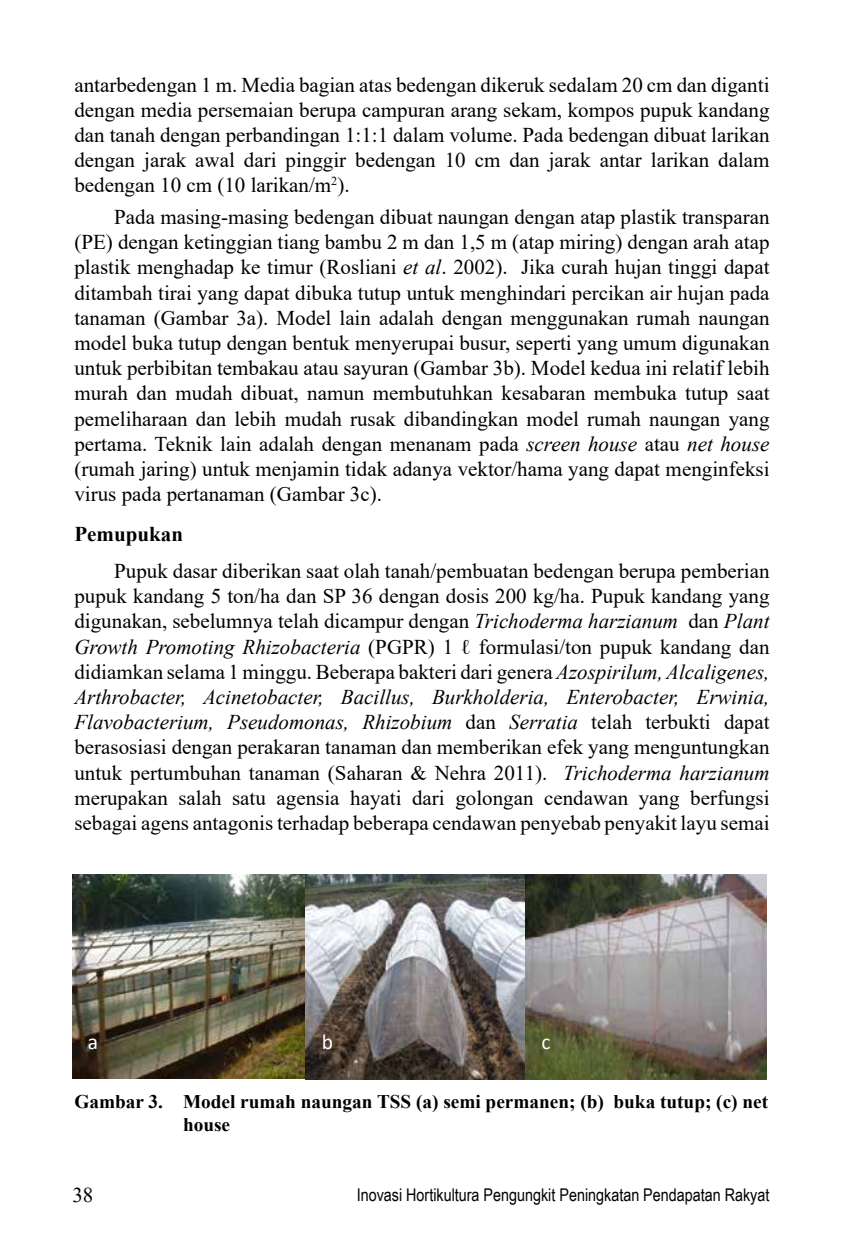
<style>
.page{position:relative;width:844px;height:1241px;background:#fff}
.page>*{position:absolute;margin:0;border:0;box-sizing:border-box;transform-origin:0 0}
.t1{font:21.53px "Calibri";color:#fff}
.t2{font:21px/25.2px "Times New Roman";color:#000;text-align:justify}
.t3{font:700 21px "Times New Roman";color:#000}
.t4{font:700 19.25px/23.1px "Times New Roman";color:#000}
.t5{font:17.5px "Arial Narrow";color:#000}
.s1{font-style:italic}
</style>
<div class="page">
<img style="left:73px;top:874px;width:693px;height:205px">
<p class="t2" style="left:74px;top:71px;width:696px">antarbedengan 1 m. Media bagian atas bedengan dikeruk sedalam 20 cm dan diganti dengan media persemaian berupa campuran arang sekam, kompos pupuk kandang dan tanah dengan perbandingan 1:1:1 dalam volume. Pada bedengan dibuat larikan dengan jarak awal dari pinggir bedengan 10 cm dan jarak antar larikan dalam bedengan 10 cm (10 larikan/m<sup>2</sup>).</p>
<p class="t2" style="left:74px;top:203px;width:696px;text-indent:40px">Pada masing-masing bedengan dibuat naungan dengan atap plastik transparan (PE) dengan ketinggian tiang bambu 2 m dan 1,5 m (atap miring) dengan arah atap plastik menghadap ke timur (Rosliani <span class="s1">et al</span>. 2002). Jika curah hujan tinggi dapat ditambah tirai yang dapat dibuka tutup untuk menghindari percikan air hujan pada tanaman (Gambar 3a). Model lain adalah dengan menggunakan rumah naungan model buka tutup dengan bentuk menyerupai busur, seperti yang umum digunakan untuk perbibitan tembakau atau sayuran (Gambar 3b). Model kedua ini relatif lebih murah dan mudah dibuat, namun membutuhkan kesabaran membuka tutup saat pemeliharaan dan lebih mudah rusak dibandingkan model rumah naungan yang pertama. Teknik lain adalah dengan menanam pada <span class="s1">screen house</span> atau <span class="s1">net house </span>(rumah jaring) untuk menjamin tidak adanya vektor/hama yang dapat menginfeksi virus pada pertanaman (Gambar 3c).</p>
<p class="t3" style="left:74px;top:519px;width:110px">Pemupukan</p>
<p class="t2" style="left:74px;top:557px;width:696px;text-indent:40px">Pupuk dasar diberikan saat olah tanah/pembuatan bedengan berupa pemberian pupuk kandang 5 ton/ha dan SP 36 dengan dosis 200 kg/ha. Pupuk kandang yang digunakan, sebelumnya telah dicampur dengan <span class="s1">Trichoderma harzianum</span> dan <span class="s1">Plant Growth Promoting Rhizobacteria</span> (PGPR) 1 ℓ formulasi/ton pupuk kandang dan didiamkan selama 1 minggu. Beberapa bakteri dari genera <span class="s1">Azospirilum, Alcaligenes, Arthrobacter, Acinetobacter, Bacillus, Burkholderia, Enterobacter, Erwinia, Flavobacterium, Pseudomonas, Rhizobium</span> dan <span class="s1">Serratia</span> telah terbukti dapat berasosiasi dengan perakaran tanaman dan memberikan efek yang menguntungkan untuk pertumbuhan tanaman (Saharan &amp; Nehra 2011). <span class="s1">Trichoderma harzianum </span>merupakan salah satu agensia hayati dari golongan cendawan yang berfungsi sebagai agens antagonis terhadap beberapa cendawan penyebab penyakit layu semai</p>
<p class="t1" style="left:88px;top:1026px;width:12px">a</p>
<p class="t1" style="left:321px;top:1026px;width:13px">b</p>
<p class="t1" style="left:541px;top:1026px;width:11px">c</p>
<p class="t4" style="left:183px;top:1088px;width:586px;text-indent:-108px">Gambar 3. Model rumah naungan TSS (a) semi permanen; (b) buka tutup; (c) net house</p>
<p class="t2" style="left:72px;top:1181px;width:22px">38</p>
<p class="t5" style="left:356px;top:1181px;width:414px">Inovasi Hortikultura Pengungkit Peningkatan Pendapatan Rakyat</p>
</div>
